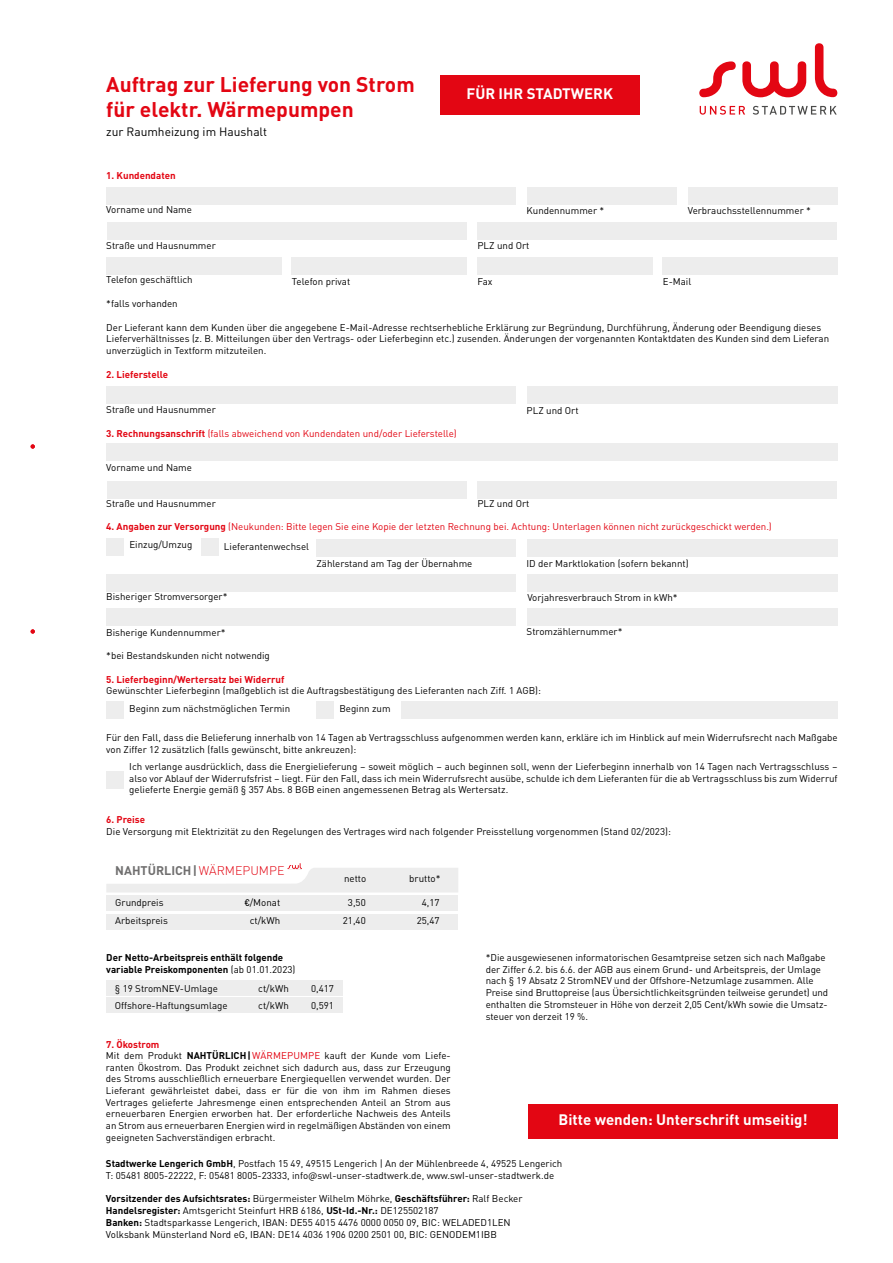
<style>
.page{position:relative;width:893px;height:1263px;background:#fff}
.page>*{position:absolute;margin:0;border:0;box-sizing:border-box;transform-origin:0 0}
.t1{font:700 21px/25.2px "DINOT";color:#e30613}
.t2{font:700 15px "DINOT";color:#fff}
.t3{font:700 12.45px "DINOT";color:#706f6f}
.t4{font:12px "DINOT";color:#000}
.t5{font:9.75px/11.7px "DINOT";color:#000}
.t6{font:9.75px "DINOT";color:#e30613}
.t7{font:700 9.75px "DINOT";color:#e30613}
.t8{font:700 9.75px/12px "DINOT";color:#000}
.s1{font-weight:700}
.s2{font-weight:300;color:#e30613}
.s3{font-family:"DIN2014"}
.s4{font-weight:400}
.s5{color:#e30613}
</style>
<div class="page">
<div style="left:440px;top:75px;width:199px;height:40px;background:#e30613"></div>
<div style="left:106px;top:187px;width:410px;height:17px;background:#ededed"></div>
<div style="left:106px;top:386px;width:410px;height:18px;background:#ededed"></div>
<div style="left:106px;top:444px;width:731px;height:17px;background:#ededed"></div>
<div style="left:527px;top:187px;width:150px;height:17px;background:#ededed"></div>
<div style="left:527px;top:386px;width:310px;height:18px;background:#ededed"></div>
<div style="left:106px;top:257px;width:175px;height:18px;background:#ededed"></div>
<div style="left:478px;top:257px;width:175px;height:18px;background:#ededed"></div>
<div style="left:291px;top:257px;width:175px;height:18px;background:#ededed"></div>
<div style="left:663px;top:257px;width:175px;height:18px;background:#ededed"></div>
<div style="left:688px;top:187px;width:150px;height:17px;background:#ededed"></div>
<div style="left:478px;top:222px;width:359px;height:17px;background:#ededed"></div>
<div style="left:478px;top:481px;width:359px;height:17px;background:#ededed"></div>
<div style="left:107px;top:222px;width:359px;height:17px;background:#ededed"></div>
<div style="left:107px;top:481px;width:359px;height:17px;background:#ededed"></div>
<div style="left:107px;top:538px;width:17px;height:17px;background:#ededed"></div>
<div style="left:201px;top:538px;width:17px;height:17px;background:#ededed"></div>
<div style="left:107px;top:701px;width:17px;height:17px;background:#ededed"></div>
<div style="left:107px;top:771px;width:17px;height:18px;background:#ededed"></div>
<div style="left:317px;top:701px;width:17px;height:17px;background:#ededed"></div>
<div style="left:401px;top:701px;width:437px;height:17px;background:#ededed"></div>
<div style="left:107px;top:574px;width:409px;height:18px;background:#ededed"></div>
<div style="left:107px;top:608px;width:409px;height:18px;background:#ededed"></div>
<div style="left:106px;top:980px;width:237px;height:15px;background:#ededed"></div>
<div style="left:106px;top:997px;width:237px;height:16px;background:#ededed"></div>
<div style="left:527px;top:574px;width:311px;height:18px;background:#ededed"></div>
<div style="left:527px;top:608px;width:311px;height:18px;background:#ededed"></div>
<svg style="left:742px;top:61px;width:64px;height:36px"></svg>
<svg style="left:699px;top:61px;width:37px;height:36px"></svg>
<svg style="left:815px;top:43px;width:22px;height:54px"></svg>
<svg style="left:700px;top:106px;width:45px;height:9px"></svg>
<svg style="left:753px;top:106px;width:84px;height:9px"></svg>
<div style="left:529px;top:1104px;width:309px;height:35px;background:#e30613"></div>
<svg style="left:31px;top:444px;width:4px;height:5px"></svg>
<svg style="left:31px;top:629px;width:4px;height:5px"></svg>
<div style="left:317px;top:539px;width:199px;height:17px;background:#ededed"></div>
<div style="left:527px;top:539px;width:311px;height:17px;background:#ededed"></div>
<div style="left:106px;top:895px;width:352px;height:16px;background:#ededed"></div>
<div style="left:106px;top:914px;width:352px;height:16px;background:#ededed"></div>
<svg style="left:106px;top:863px;width:352px;height:29px"></svg>
<h1 class="t1" style="left:106px;top:69px;width:310px">Auftrag zur Lieferung von Strom für elektr. Wärmepumpen</h1>
<p class="t4" style="left:106px;top:123px;width:162px">zur Raumheizung im Haushalt</p>
<h2 class="t2" style="left:466px;top:82px;width:148px">FÜR IHR STADTWERK</h2>
<p class="t7" style="left:106px;top:168px;width:71px">1. Kundendaten</p>
<p class="t5" style="left:106px;top:203px;width:87px">Vorname und Name</p>
<p class="t5" style="left:106px;top:239px;width:111px">Straße und Hausnummer</p>
<p class="t5" style="left:106px;top:273px;width:88px">Telefon geschäftlich</p>
<p class="t5" style="left:106px;top:297px;width:73px">*falls vorhanden</p>
<p class="t5" style="left:106px;top:320px;width:724px">Der Lieferant kann dem Kunden über die angegebene E-Mail-Adresse rechtserhebliche Erklärung zur Begründung, Durchführung, Änderung oder Beendigung dieses<br>Lieferverhältnisses (z. B. Mitteilungen über den Vertrags- oder Lieferbeginn etc.) zusenden. Änderungen der vorgenannten Kontaktdaten des Kunden sind dem Lieferan unverzüglich in Textform mitzuteilen.</p>
<p class="t7" style="left:106px;top:367px;width:63px">2. Lieferstelle</p>
<p class="t5" style="left:106px;top:403px;width:111px">Straße und Hausnummer</p>
<p class="t6" style="left:106px;top:426px;width:352px"><span class="s1">3. Rechnungsanschrift</span> (falls abweichend von Kundendaten und/oder Lieferstelle)</p>
<p class="t5" style="left:106px;top:461px;width:87px">Vorname und Name</p>
<p class="t5" style="left:106px;top:497px;width:111px">Straße und Hausnummer</p>
<p class="t6" style="left:106px;top:519px;width:667px"><span class="s1">4. Angaben zur Versorgung</span> (Neukunden: Bitte legen Sie eine Kopie der letzten Rechnung bei. Achtung: Unterlagen können nicht zurückgeschickt werden.)</p>
<p class="t5" style="left:688px;top:204px;width:125px">Verbrauchsstellennummer *</p>
<p class="t5" style="left:527px;top:204px;width:79px">Kundennummer *</p>
<p class="t5" style="left:477px;top:239px;width:53px">PLZ und Ort</p>
<p class="t5" style="left:292px;top:274px;width:60px">Telefon privat</p>
<p class="t5" style="left:477px;top:274px;width:17px">Fax</p>
<p class="t5" style="left:663px;top:274px;width:30px">E-Mail</p>
<p class="t5" style="left:527px;top:404px;width:53px">PLZ und Ort</p>
<p class="t5" style="left:477px;top:497px;width:53px">PLZ und Ort</p>
<p class="t5" style="left:129px;top:538px;width:65px">Einzug/Umzug</p>
<p class="t5" style="left:224px;top:540px;width:87px">Lieferantenwechsel</p>
<p class="t5" style="left:316px;top:556px;width:157px">Zählerstand am Tag der Übernahme</p>
<p class="t5" style="left:526px;top:556px;width:164px">ID der Marktlokation (sofern bekannt)</p>
<p class="t5" style="left:106px;top:590px;width:123px">Bisheriger Stromversorger*</p>
<p class="t5" style="left:106px;top:625px;width:121px">Bisherige Kundennummer*</p>
<p class="t5" style="left:106px;top:648px;width:165px">*bei Bestandskunden nicht notwendig</p>
<p class="t7" style="left:106px;top:672px;width:180px">5. Lieferbeginn/Wertersatz bei Widerruf</p>
<p class="t5" style="left:129px;top:680px;width:413px;line-height:18.3px;text-indent:-23px">Gewünschter Lieferbeginn (maßgeblich ist die Auftragsbestätigung des Lieferanten nach Ziff. 1 AGB):<br>Beginn zum nächstmöglichen Termin</p>
<p class="t5" style="left:527px;top:591px;width:152px">Vorjahresverbrauch Strom in kWh*</p>
<p class="t5" style="left:527px;top:625px;width:97px">Stromzählernummer*</p>
<p class="t5" style="left:339px;top:702px;width:53px">Beginn zum</p>
<p class="t5" style="left:106px;top:731px;width:733px">Für den Fall, dass die Belieferung innerhalb von 14 Tagen ab Vertragsschluss aufgenommen werden kann, erkläre ich im Hinblick auf mein Widerrufsrecht nach Maßgabe von Ziffer 12 zusätzlich (falls gewünscht, bitte ankreuzen):</p>
<p class="t5" style="left:129px;top:760px;width:710px;text-align:justify">Ich verlange ausdrücklich, dass die Energielieferung – soweit möglich – auch beginnen soll, wenn der Lieferbeginn innerhalb von 14 Tagen nach Vertragsschluss – also vor Ablauf der Widerrufsfrist – liegt. Für den Fall, dass ich mein Widerrufsrecht ausübe, schulde ich dem Lieferanten für die ab Vertragsschluss bis zum Widerruf gelieferte Energie gemäß § 357 Abs. 8 BGB einen angemessenen Betrag als Wertersatz.</p>
<p class="t7" style="left:106px;top:812px;width:40px">6. Preise</p>
<p class="t5" style="left:106px;top:825px;width:566px">Die Versorgung mit Elektrizität zu den Regelungen des Vertrages wird nach folgender Preisstellung vorgenommen (Stand 02/2023):</p>
<p class="t3" style="left:115px;top:860px;width:171px">NAHTÜRLICH|<span class="s2">WÄRMEPUMPE</span></p>
<p class="t5" style="left:344px;top:872px;width:24px">netto</p>
<p class="t5" style="left:409px;top:872px;width:33px">brutto*</p>
<p class="t5" style="left:115px;top:895px;width:50px">Grundpreis</p>
<p class="t5" style="left:245px;top:895px;width:37px"><span class="s3">€</span>/Monat</p>
<p class="t5" style="left:348px;top:895px;width:19px">3,50</p>
<p class="t5" style="left:422px;top:895px;width:19px">4,17</p>
<p class="t5" style="left:115px;top:914px;width:54px">Arbeitspreis</p>
<p class="t5" style="left:250px;top:914px;width:32px">ct/kWh</p>
<p class="t5" style="left:343px;top:914px;width:24px">21,40</p>
<p class="t5" style="left:417px;top:914px;width:24px">25,47</p>
<p class="t8" style="left:106px;top:950px;width:191px">Der Netto-Arbeitspreis enthält folgende variable Preiskomponenten <span class="s4">(ab 01.01.2023)</span></p>
<p class="t5" style="left:115px;top:981px;width:105px">§ 19 StromNEV-Umlage</p>
<p class="t5" style="left:258px;top:981px;width:32px">ct/kWh</p>
<p class="t5" style="left:311px;top:981px;width:24px">0,417</p>
<p class="t5" style="left:115px;top:998px;width:114px">Offshore-Haftungsumlage</p>
<p class="t5" style="left:258px;top:998px;width:32px">ct/kWh</p>
<p class="t5" style="left:311px;top:998px;width:24px">0,591</p>
<p class="t7" style="left:106px;top:1037px;width:55px">7. Ökostrom</p>
<p class="t5" style="left:486px;top:951px;width:344px">*Die ausgewiesenen informatorischen Gesamtpreise setzen sich nach Maßgabe der Ziffer 6.2. bis 6.6. der AGB aus einem Grund- und Arbeitspreis, der Umlage nach § 19 Absatz 2 StromNEV und der Offshore-Netzumlage zusammen. Alle Preise sind Bruttopreise (aus ÜbersichtIichkeitsgründen teilweise gerundet) und enthalten die Stromsteuer in Höhe von derzeit 2,05 Cent/kWh sowie die Umsatz&shy;steuer von derzeit 19 %.</p>
<p class="t5" style="left:106px;top:1049px;width:346px;text-align:justify">Mit dem Produkt <span class="s1">NAHTÜRLICH|</span><span class="s5">WÄRMEPUMPE</span> kauft der Kunde vom Liefe&shy;ranten Ökostrom. Das Produkt zeichnet sich dadurch aus, dass zur Erzeugung des Stroms ausschließlich erneuerbare Energiequellen verwendet wurden. Der Lieferant gewährleistet dabei, dass er für die von ihm im Rahmen dieses Vertrages gelieferte Jahresmenge einen entsprechenden Anteil an Strom aus erneuerbaren Energien erworben hat. Der erforderliche Nachweis des Anteils an Strom aus erneuerbaren Energien wird in regelmäßigen Abständen von einem geeigneten Sachverständigen erbracht.</p>
<p class="t5" style="left:106px;top:1157px;width:458px"><span class="s1">Stadtwerke Lengerich GmbH</span>, Postfach 15 49, 49515 Lengerich | An der Mühlenbreede 4, 49525 Lengerich<br>T: 05481 8005-22222, F: 05481 8005-23333, info@swl-unser-stadtwerk.de, www.swI-unser-stadtwerk.de</p>
<p class="t5" style="left:106px;top:1191px;width:418px"><span class="s1">Vorsitzender des Aufsichtsrates:</span> Bürgermeister Wilhelm Möhrke, <span class="s1">Geschäftsführer:</span> Ralf Becker <span class="s1">Handelsregister:</span> Amtsgericht Steinfurt HRB 6186, <span class="s1">USt-Id.-Nr.:</span> DE125502187<br><span class="s1">Banken:</span> Stadtsparkasse Lengerich, IBAN: DE55 4015 4476 0000 0050 09, BIC: WELADED1LEN Volksbank Münsterland Nord eG, IBAN: DE14 4036 1906 0200 2501 00, BIC: GENODEM1IBB</p>
<h2 class="t2" style="left:559px;top:1108px;width:251px">Bitte wenden: Unterschrift umseitig!</h2>
</div>
